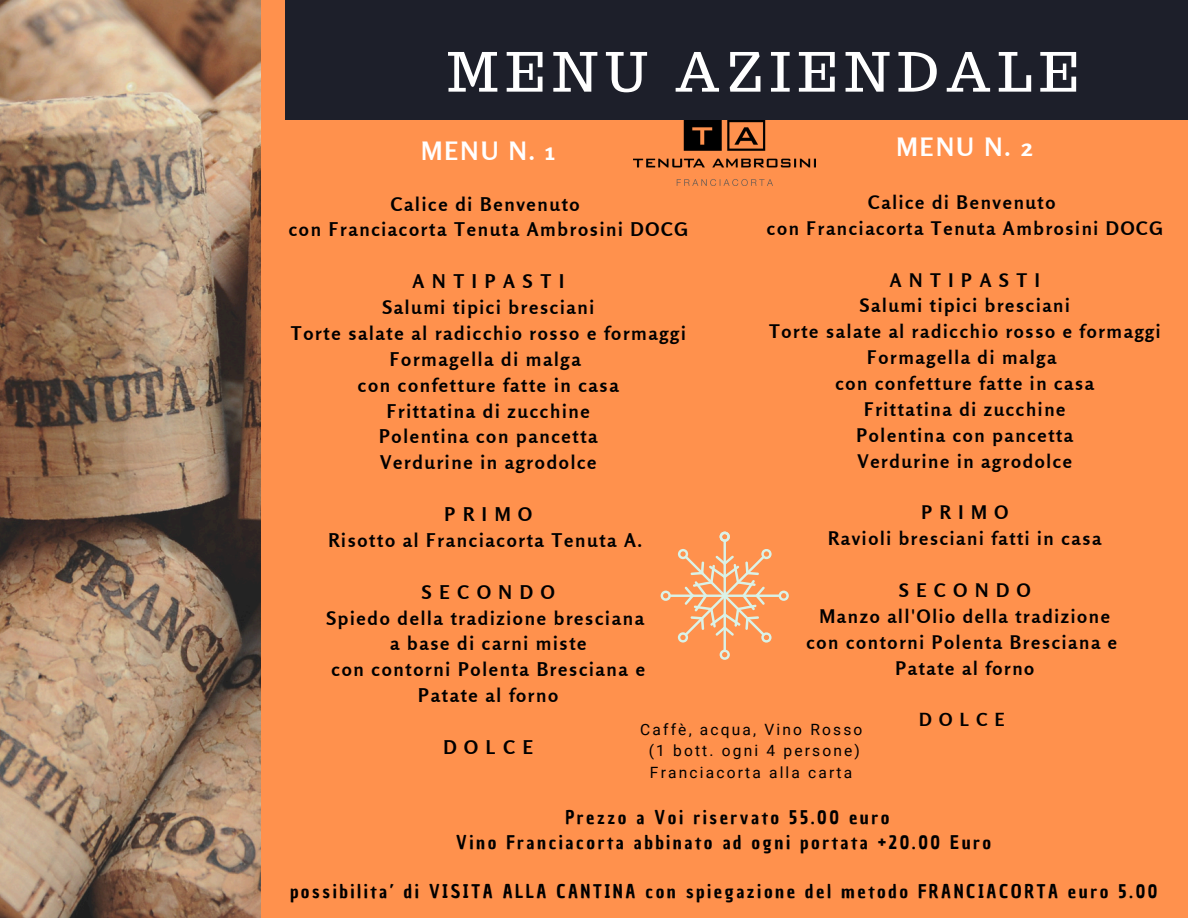
<style>
.page{position:relative;width:1188px;height:918px;background:#ff914d}
.page>*{position:absolute;margin:0;border:0;box-sizing:border-box;transform-origin:0 0}
.t1{font:54px "Trocchi";letter-spacing:.14em;color:#fff}
.t2{font:700 25.2px "Rosario";letter-spacing:.09em;color:#fff}
.t3{font:700 18.9px/25.8px "Rosario";letter-spacing:.09em;color:#000;text-align:center}
.t4{font:700 18.75px/25.8px "Rosario";letter-spacing:.09em;color:#000;text-align:center}
.t5{font:18.45px/24.8px "Chau Philomene One";letter-spacing:.14em;color:#000;text-align:center}
.t6{font:700 18px "Rosario";letter-spacing:.41em;color:#000}
.t7{font:15.6px "Roboto";letter-spacing:.14em;color:#000}
</style>
<div class="page">
<div style="left:286px;top:0;width:902px;height:120px;background:#1d1f2a"></div>
<img style="left:0;top:0;width:260px;height:918px">
<hr style="left:724px;top:540px;width:2px;height:112px;background:#daf2e7">
<hr style="left:669px;top:595px;width:112px;height:2px;background:#daf2e7">
<svg style="left:720px;top:532px;width:10px;height:10px"></svg>
<svg style="left:661px;top:591px;width:10px;height:10px"></svg>
<svg style="left:720px;top:650px;width:10px;height:10px"></svg>
<svg style="left:779px;top:591px;width:10px;height:10px"></svg>
<svg style="left:678px;top:548px;width:94px;height:95px"></svg>
<img style="left:634px;top:120px;width:182px;height:65px">
<h2 class="t1" style="left:447px;top:37px;width:633px">MENU AZIENDALE</h2>
<h4 class="t2" style="left:897px;top:131px;width:137px">MENU N. 2</h4>
<h4 class="t4" style="left:767px;top:189px;width:397px">Calice di Benvenuto<br>con Franciacorta Tenuta Ambrosini DOCG</h4>
<h4 class="t4" style="left:769px;top:267px;width:393px">ANTIPASTI<br>Salumi tipici bresciani<br>Torte salate al radicchio rosso e formaggi<br>Formagella di malga<br>con confetture fatte in casa<br>Frittatina di zucchine<br>Polentina con pancetta<br>Verdurine in agrodolce</h4>
<h4 class="t4" style="left:828px;top:500px;width:275px">PRIMO<br>Ravioli bresciani fatti in casa</h4>
<h3 class="t4" style="left:806px;top:577px;width:312px">SECONDO<br>Manzo all'Olio della tradizione con contorni Polenta Bresciana e<br>Patate al forno</h3>
<h2 class="t6" style="left:919px;top:709px;width:87px">DOLCE</h2>
<h4 class="t2" style="left:421px;top:135px;width:135px">MENU N. 1</h4>
<h4 class="t3" style="left:289px;top:191px;width:401px">Calice di Benvenuto<br>con Franciacorta Tenuta Ambrosini DOCG</h4>
<h4 class="t3" style="left:291px;top:268px;width:396px">ANTIPASTI<br>Salumi tipici bresciani<br>Torte salate al radicchio rosso e formaggi<br>Formagella di malga<br>con confetture fatte in casa<br>Frittatina di zucchine<br>Polentina con pancetta<br>Verdurine in agrodolce</h4>
<h4 class="t3" style="left:328px;top:501px;width:315px">PRIMO<br>Risotto al Franciacorta Tenuta A.</h4>
<h3 class="t3" style="left:327px;top:579px;width:320px">SECONDO<br>Spiedo della tradizione bresciana a base di carni miste<br>con contorni Polenta Bresciana e<br>Patate al forno</h3>
<h1 class="t3" style="left:443px;top:734px;width:91px">DOLCE</h1>
<p class="t7" style="left:640px;top:721px;width:224px">Caffè, acqua, Vino Rosso</p>
<p class="t7" style="left:649px;top:742px;width:213px">(1 bott. ogni 4 persone)</p>
<p class="t7" style="left:650px;top:763px;width:204px">Franciacorta alla carta</p>
<p class="t5" style="left:456px;top:805px;width:536px">Prezzo a Voi riservato 55.00 euro<br>Vino Franciacorta abbinato ad ogni portata +20.00 Euro</p>
<h5 class="t5" style="left:290px;top:879px;width:869px">possibilita’ di VISITA ALLA CANTINA con spiegazione del metodo FRANCIACORTA euro 5.00</h5>
</div>
